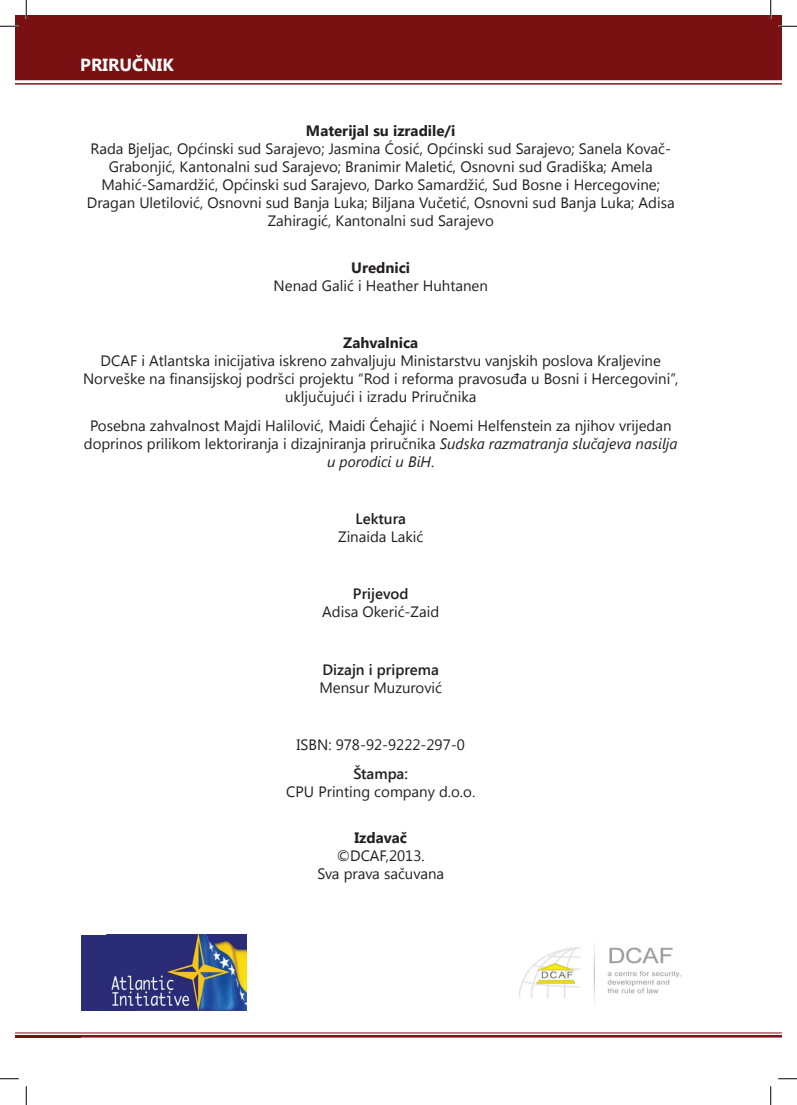
<style>
.page{position:relative;width:797px;height:1105px;background:#fff}
.page>*{position:absolute;margin:0;border:0;box-sizing:border-box;transform-origin:0 0}
.Naslov{font:700 17.5px "Segoe UI";color:#fff}
.Body_text{font:15px/18px "Segoe UI";color:#231f20;text-align:center}
.Body_text-2{font:600 15px/18px "Segoe UI";color:#231f20}
.s1{font-weight:700}
.s2{font-style:italic}
.s3{font-weight:600}
.s4{font-weight:400}
</style>
<div class="page">
<div style="left:16px;top:16px;width:765px;height:61px;background:#791113"></div>
<hr style="left:16px;top:76px;width:765px;height:4px;background:#791113">
<hr style="left:16px;top:83px;width:765px;height:2px;background:#791113">
<hr style="left:16px;top:1032px;width:765px;height:1px;background:#791113">
<hr style="left:16px;top:1035px;width:765px;height:2px;background:#791113">
<div style="left:16px;top:1035px;width:65px;height:54px;background:#791113"></div>
<img style="left:519px;top:946px;width:163px;height:55px">
<div style="left:81px;top:935px;width:55px;height:75px;background:#2a2c78"></div>
<img style="left:109px;top:935px;width:137px;height:75px">
<div style="left:16px;top:1038px;width:79px;height:51px;background:#fff"></div>
<svg style="left:0;top:25px;width:19px;height:2px"></svg>
<svg style="left:778px;top:25px;width:19px;height:2px"></svg>
<svg style="left:0;top:1078px;width:19px;height:1px"></svg>
<svg style="left:778px;top:1078px;width:19px;height:1px"></svg>
<svg style="left:25px;top:0;width:2px;height:19px"></svg>
<svg style="left:25px;top:1086px;width:2px;height:19px"></svg>
<svg style="left:770px;top:0;width:1px;height:19px"></svg>
<svg style="left:770px;top:1086px;width:1px;height:19px"></svg>
<p class="Naslov" style="left:80px;top:53px;width:95px">PRIRUČNIK</p>
<p class="Body_text" style="left:87px;top:121px;width:589px"><span class="s1">Materijal su izradile/i<br></span>Rada Bjeljac, Općinski sud Sarajevo; Jasmina Ćosić, Općinski sud Sarajevo; Sanela Kovač-Grabonjić, Kantonalni sud Sarajevo; Branimir Maletić, Osnovni sud Gradiška; Amela Mahić-Samardžić, Općinski sud Sarajevo, Darko Samardžić, Sud Bosne i Hercegovine; Dragan Uletilović, Osnovni sud Banja Luka; Biljana Vučetić, Osnovni sud Banja Luka; Adisa Zahiragić, Kantonalni sud Sarajevo</p>
<p class="Body_text" style="left:274px;top:258px;width:216px"><span class="s1">Urednici<br></span>Nenad Galić i Heather Huhtanen</p>
<p class="Body_text" style="left:83px;top:333px;width:597px"><span class="s1">Zahvalnica<br></span>DCAF i Atlantska inicijativa iskreno zahvaljuju Ministarstvu vanjskih poslova Kraljevine Norveške na finansijskoj podršci projektu “Rod i reforma pravosuđa u Bosni i Hercegovini”, uključujući i izradu Priručnika</p>
<p class="Body_text" style="left:84px;top:416px;width:595px">Posebna zahvalnost Majdi Halilović, Maidi Ćehajić i Noemi Helfenstein za njihov vrijedan doprinos prilikom lektoriranja i dizajniranja priručnika <span class="s2">Sudska razmatranja slučajeva nasilja u porodici u BiH</span>.</p>
<p class="Body_text" style="left:338px;top:509px;width:87px"><span class="s3">Lektura<br></span>Zinaida Lakić</p>
<p class="Body_text" style="left:322px;top:584px;width:118px"><span class="s3">Prijevod<br></span>Adisa Okerić-Zaid</p>
<p class="Body_text-2" style="left:319px;top:660px;width:124px">Dizajn i priprema<br><span class="s4">Mensur Muzurović</span></p>
<p class="Body_text" style="left:296px;top:735px;width:170px">ISBN: 978-92-9222-297-0</p>
<p class="Body_text" style="left:286px;top:764px;width:190px"><span class="s3">Štampa:<br></span>CPU Printing company d.o.o.</p>
<p class="Body_text" style="left:317px;top:828px;width:128px"><span class="s1">Izdavač </span>©DCAF,2013.<br>Sva prava sačuvana</p>
</div>
